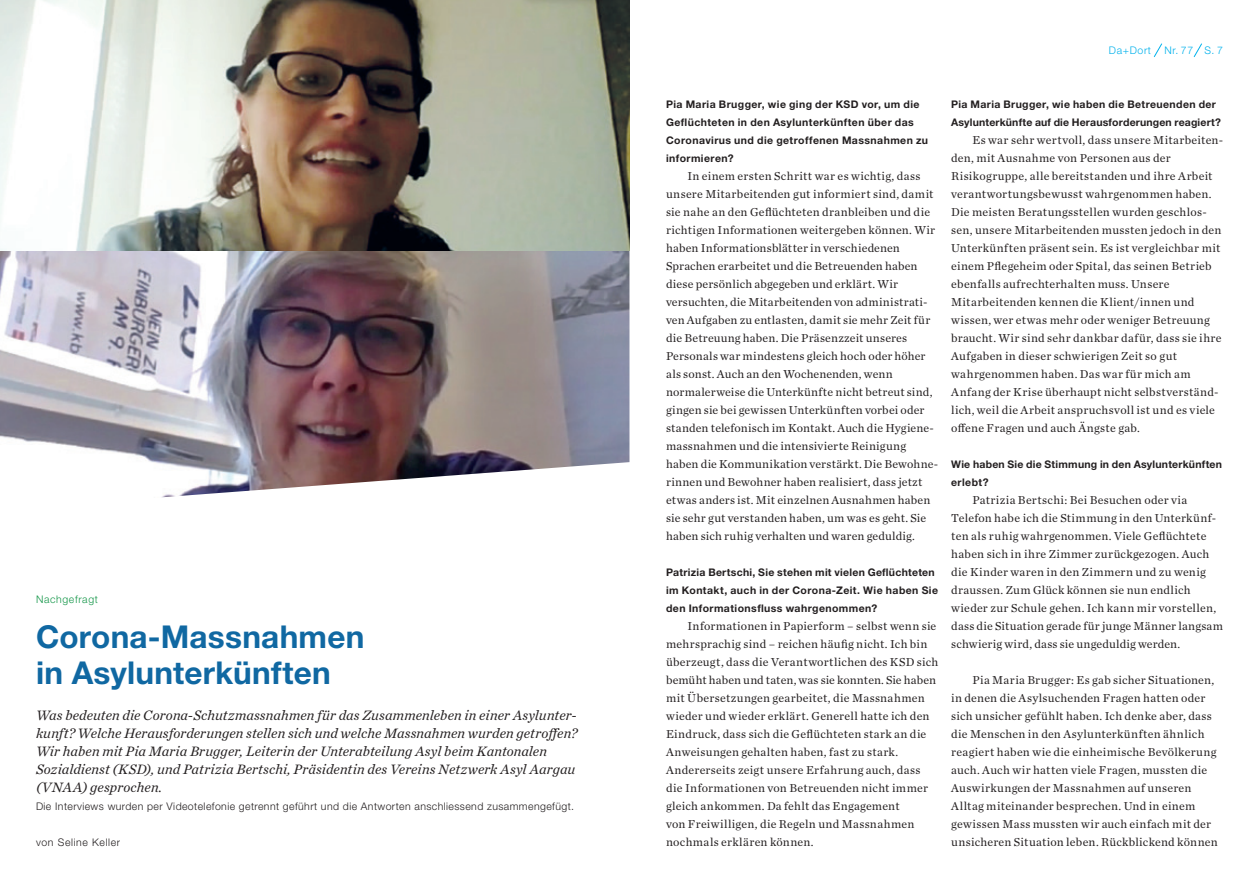
<style>
.page{position:relative;width:1259px;height:893px;background:#fff}
.page>*{position:absolute;margin:0;border:0;box-sizing:border-box;transform-origin:0 0}
.t1{font:700 31.5px/36px "Helvetica Neue LT Std";letter-spacing:.005em;color:#1068a2}
.t2{font:italic 14.25px/18px "Chronicle Text G1";letter-spacing:.005em;color:#231f20}
.t3{font:12px/18px "Chronicle Text G1";letter-spacing:.02em;color:#231f20}
.t4{font:700 10.5px/18px "Helvetica Neue LT Std";letter-spacing:.035em;color:#231f20}
.t5{font:300 10.5px "Helvetica Neue LT Std";letter-spacing:.04em;color:#231f20}
.t6{font:300 10.5px "Helvetica Neue LT Std";letter-spacing:.06em;color:#00b1ec}
.t7{font:300 10.5px "Helvetica Neue LT Std";letter-spacing:.06em;color:#231f20}
.t8{font:300 10.5px "Helvetica Neue LT Std";letter-spacing:.06em;color:#16974a}
</style>
<div class="page">
<svg style="left:1153px;top:43px;width:9px;height:14px"></svg>
<svg style="left:1193px;top:43px;width:9px;height:14px"></svg>
<img style="left:0;top:251px;width:629px;height:247px">
<img style="left:0;top:0;width:629px;height:251px">
<p class="t8" style="left:36px;top:593px;width:63px">Nachgefragt</p>
<h1 class="t1" style="left:36px;top:618px;width:330px">Corona-Massnahmen in Asylunterkünften</h1>
<p class="t2" style="left:36px;top:705px;width:543px">Was bedeuten die Corona-Schutzmassnahmen für das Zusammenleben in einer Asylunter&shy;kunft? Welche Herausforderungen stellen sich und welche Massnahmen wurden getroffen?<br>Wir haben mit Pia Maria Brugger, Leiterin der Unterabteilung Asyl beim Kantonalen Sozialdienst (KSD), und Patrizia Bertschi, Präsidentin des Vereins Netzwerk Asyl Aargau (VNAA) gesprochen.</p>
<p class="t5" style="left:36px;top:800px;width:539px">Die Interviews wurden per Videotelefonie getrennt geführt und die Antworten anschliessend zusammengefügt.</p>
<p class="t7" style="left:36px;top:836px;width:86px">von Seline Keller</p>
<p class="t6" style="left:1109px;top:44px;width:44px">Da+Dort</p>
<p class="t6" style="left:1164px;top:44px;width:60px">Nr. 77 S. 7</p>
<p class="t4" style="left:666px;top:95px;width:263px">Pia Maria Brugger, wie ging der KSD vor, um die Geflüchteten in den Asylunterkünften über das Coronavirus und die getroffenen Massnahmen zu informieren?</p>
<p class="t3" style="left:666px;top:166px;width:274px;text-indent:21px">In einem ersten Schritt war es wichtig, dass unsere Mitarbeitenden gut informiert sind, damit sie nahe an den Geflüchteten dranbleiben und die richtigen Informationen weitergeben können. Wir haben Informationsblätter in verschiedenen Sprachen erarbeitet und die Betreuenden haben diese persönlich abgegeben und erklärt. Wir versuchten, die Mitarbeitenden von administrati&shy;ven Aufgaben zu entlasten, damit sie mehr Zeit für die Betreuung haben. Die Präsenzzeit unseres Personals war mindestens gleich hoch oder höher als sonst. Auch an den Wochenenden, wenn normalerweise die Unterkünfte nicht betreut sind, gingen sie bei gewissen Unterkünften vorbei oder standen telefonisch im Kontakt. Auch die Hygiene&shy;massnahmen und die intensivierte Reinigung haben die Kommunikation verstärkt. Die Bewohne&shy;rinnen und Bewohner haben realisiert, dass jetzt etwas anders ist. Mit einzelnen Ausnahmen haben sie sehr gut verstanden haben, um was es geht. Sie haben sich ruhig verhalten und waren geduldig.</p>
<p class="t4" style="left:666px;top:563px;width:273px">Patrizia Bertschi, Sie stehen mit vielen Geflüchteten im Kontakt, auch in der Corona-Zeit. Wie haben Sie den Informationsfluss wahrgenommen?</p>
<p class="t3" style="left:666px;top:616px;width:274px;text-indent:21px">Informationen in Papierform – selbst wenn sie mehrsprachig sind – reichen häufig nicht. Ich bin überzeugt, dass die Verantwortlichen des KSD sich bemüht haben und taten, was sie konnten. Sie haben mit Übersetzungen gearbeitet, die Massnahmen wieder und wieder erklärt. Generell hatte ich den Eindruck, dass sich die Geflüchteten stark an die Anweisungen gehalten haben, fast zu stark.<br>Andererseits zeigt unsere Erfahrung auch, dass die Informationen von Betreuenden nicht immer gleich ankommen. Da fehlt das Engagement<br>von Freiwilligen, die Regeln und Massnahmen nochmals erklären können.</p>
<p class="t4" style="left:951px;top:95px;width:271px">Pia Maria Brugger, wie haben die Betreuenden der<br>Asylunterkünfte auf die Herausforderungen reagiert?</p>
<p class="t3" style="left:951px;top:130px;width:273px;text-indent:21px">Es war sehr wertvoll, dass unsere Mitarbeiten&shy;den, mit Ausnahme von Personen aus der Risikogruppe, alle bereitstanden und ihre Arbeit verantwortungsbewusst wahrgenommen haben.<br>Die meisten Beratungsstellen wurden geschlos&shy;sen, unsere Mitarbeitenden mussten jedoch in den Unterkünften präsent sein. Es ist vergleichbar mit einem Pflegeheim oder Spital, das seinen Betrieb ebenfalls aufrechterhalten muss. Unsere Mitarbeitenden kennen die Klient/innen und wissen, wer etwas mehr oder weniger Betreuung braucht. Wir sind sehr dankbar dafür, dass sie ihre Aufgaben in dieser schwierigen Zeit so gut wahrgenommen haben. Das war für mich am Anfang der Krise überhaupt nicht selbstverständ&shy;lich, weil die Arbeit anspruchsvoll ist und es viele offene Fragen und auch Ängste gab.</p>
<p class="t4" style="left:951px;top:455px;width:272px">Wie haben Sie die Stimmung in den Asylunterkünften erlebt?</p>
<p class="t3" style="left:951px;top:490px;width:273px;text-indent:21px">Patrizia Bertschi: Bei Besuchen oder via Telefon habe ich die Stimmung in den Unterkünf&shy;ten als ruhig wahrgenommen. Viele Geflüchtete haben sich in ihre Zimmer zurückgezogen. Auch die Kinder waren in den Zimmern und zu wenig draussen. Zum Glück können sie nun endlich wieder zur Schule gehen. Ich kann mir vorstellen, dass die Situation gerade für junge Männer langsam schwierig wird, dass sie ungeduldig werden.</p>
<p class="t3" style="left:951px;top:670px;width:268px;text-indent:21px">Pia Maria Brugger: Es gab sicher Situationen, in denen die Asylsuchenden Fragen hatten oder sich unsicher gefühlt haben. Ich denke aber, dass die Menschen in den Asylunterkünften ähnlich reagiert haben wie die einheimische Bevölkerung auch. Auch wir hatten viele Fragen, mussten die Auswirkungen der Massnahmen auf unseren Alltag miteinander besprechen. Und in einem gewissen Mass mussten wir auch einfach mit der unsicheren Situation leben. Rückblickend können</p>
</div>
